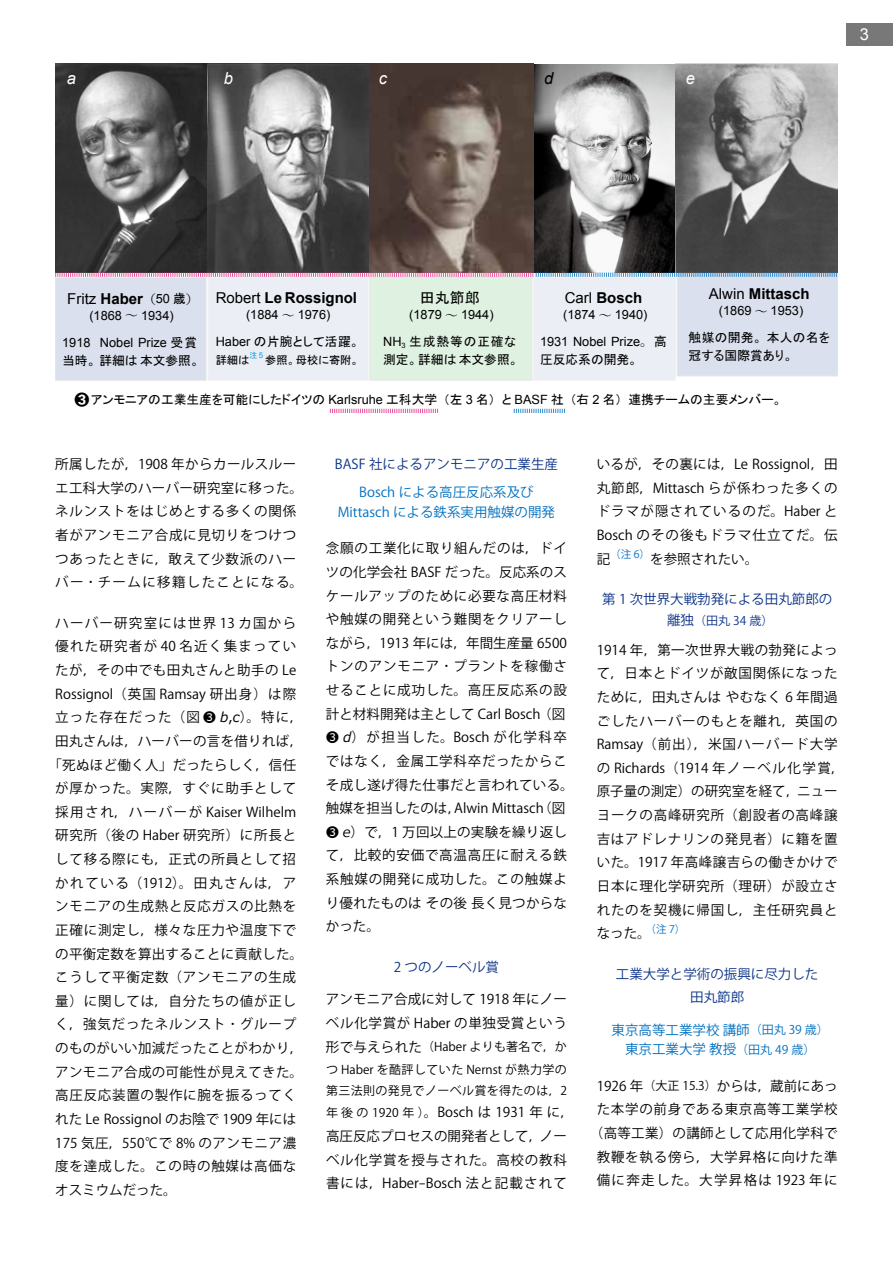
<style>
.page{position:relative;width:893px;height:1263px;background:#fff}
.page>*{position:absolute;margin:0;border:0;box-sizing:border-box;transform-origin:0 0}
.t1{font:italic 16.5px "Arial";color:#fff}
.t2{font:16.5px "Arial";color:#fff}
.t3{font:italic 16.5px "Arial";color:#000}
.t4{font:700 15px "Arial";color:#000}
.t5{font:15px "Arial";color:#000}
.t6{font:15px "MS Gothic";color:#000}
.t7{font:13.5px/23.7px "Koz Go Pro";letter-spacing:.055em;color:#000}
.t8{font:13.5px/23.7px "Koz Go Pro";color:#000}
.t9{font:13.5px "Koz Go Pro";letter-spacing:.02em;color:#000}
.t10{font:13.5px/19.5px "Koz Go Pro";color:#0070c0;text-align:center}
.t11{font:13.5px/23.7px "Koz Go Pro";color:#0c3388;text-align:center}
.t12{font:13.5px "Koz Go Pro";letter-spacing:.09em;color:#000}
.t13{font:13.5px/23.7px "Koz Go Pro";letter-spacing:.01em;color:#000}
.t14{font:13.5px "Koz Go Pro";letter-spacing:.115em;color:#000}
.t15{font:13.5px "Koz Go Pro";letter-spacing:.025em;color:#000}
.t16{font:12.75px/26.5px "Arial";color:#000;text-align:center}
.t17{font:12.75px "MS P Gothic";color:#000}
.t18{font:12.75px/18px "MS P Gothic";letter-spacing:.025em;color:#000}
.t19{font:12.75px/18px "MS P Gothic";letter-spacing:.07em;color:#000}
.t20{font:12px/22.8px "Koz Go Pro";letter-spacing:.03em;color:#000}
.t21{font:12px "Koz Go Pro";color:#0c3388}
.t22{font:11.25px "MS P Gothic";color:#000}
.t23{font:7.8px "MS P Gothic";color:#00a0e9}
.s1{font-weight:400}
.s2{font-family:"Koz Min Pro"}
.s3{font-size:15px}
.s4{font-family:"Arial"}
.s5{font-family:"MS P Gothic"}
.s6{font-weight:700}
.s7{font-family:"Koz Min Pro";font-size:12.75px}
.s8{font-size:12.75px}
.s9{font-family:"MS P Gothic";font-size:12.75px}
.s10{font-family:"Meiryo UI"}
.s11{font-family:"Meiryo UI";font-style:italic}
.s12{font-size:13.5px}
.s13{font-size:12px}
</style>
<div class="page">
<div style="left:846px;top:23px;width:47px;height:23px;background:#787878"></div>
<img style="left:55px;top:64px;width:783px;height:209px">
<div style="left:55px;top:278px;width:151px;height:102px;background:#dae0ed"></div>
<div style="left:208px;top:277px;width:161px;height:103px;background:#ebeff5"></div>
<div style="left:370px;top:277px;width:162px;height:103px;background:#dff1e1"></div>
<div style="left:533px;top:277px;width:143px;height:103px;background:#ebeff5"></div>
<div style="left:677px;top:273px;width:161px;height:103px;background:#dae0ed"></div>
<svg style="left:55px;top:272px;width:782px;height:6px"></svg>
<svg style="left:330px;top:409px;width:108px;height:4px"></svg>
<svg style="left:514px;top:409px;width:51px;height:4px"></svg>
<p class="t1" style="left:67px;top:67px;width:11px">a</p>
<p class="t1" style="left:224px;top:67px;width:11px">b</p>
<p class="t1" style="left:379px;top:67px;width:10px">c</p>
<p class="t3" style="left:544px;top:67px;width:11px">d</p>
<p class="t1" style="left:686px;top:67px;width:11px">e</p>
<p class="t2" style="left:860px;top:23px;width:11px">3</p>
<p class="t4" style="left:709px;top:284px;width:102px"><span class="s1">Alwin</span> Mittasch</p>
<p class="t16" style="left:719px;top:298px;width:86px">(1869 <span class="s2">～</span> 1953)</p>
<p class="t18" style="left:689px;top:328px;width:143px">触媒の開発。本人の名を冠する国際賞あり。</p>
<p class="t17" style="left:74px;top:393px;width:709px"><span class="s3">➌</span>アンモニアの工業生産を可能にしたドイツの <span class="s4">Karlsruhe</span> 工科大学（左 <span class="s4">3</span> 名）と <span class="s4">BASF</span> 社（右 <span class="s4">2</span> 名）連携チームの主要メンバー。</p>
<p class="t6" style="left:420px;top:291px;width:61px">田丸<span class="s5">節郎</span></p>
<p class="t16" style="left:409px;top:302px;width:86px">(1879 <span class="s2">～</span> 1944)</p>
<p class="t19" style="left:383px;top:332px;width:136px"><span class="s4">NH</span><sub>3</sub> 生成熱等の正確な測定。詳細は本文参照。</p>
<p class="t4" style="left:565px;top:288px;width:79px"><span class="s1">Carl</span> Bosch</p>
<p class="t16" style="left:540px;top:302px;width:128px">(1874 <span class="s2">～</span> 1940)<br>1931 Nobel Prize<span class="s2">。</span><span class="s5">高</span></p>
<p class="t17" style="left:540px;top:353px;width:99px">圧反応系の開発。</p>
<p class="t5" style="left:67px;top:289px;width:133px">Fritz <span class="s6">Haber</span><span class="s7">（</span><span class="s8">50</span> <span class="s9">歳</span><span class="s7">）</span></p>
<p class="t16" style="left:62px;top:303px;width:137px">(1868 <span class="s2">～</span> 1934)<br>1918 Nobel Prize <span class="s5">受賞</span></p>
<p class="t17" style="left:62px;top:354px;width:139px">当時。詳細は本文参照。</p>
<p class="t4" style="left:216px;top:288px;width:143px"><span class="s1">Robert</span> Le Rossignol</p>
<p class="t16" style="left:246px;top:302px;width:86px">(1884 <span class="s2">～</span> 1976)</p>
<p class="t18" style="left:216px;top:332px;width:145px"><span class="s4">Haber</span> の片腕として活躍。</p>
<p class="t22" style="left:216px;top:354px;width:35px">詳細は</p>
<p class="t23" style="left:249px;top:351px;width:15px">注<span class="s4">5</span></p>
<p class="t22" style="left:265px;top:354px;width:95px">参照。母校に寄附。</p>
<p class="t7" style="left:55px;top:453px;width:249px">所属したが，1908 年からカールスルーエ工科大学のハーバー研究室に移った。ネルンストをはじめとする多くの関係者がアンモニア合成に見切りをつけつつあったときに，敢えて少数派のハーバー･チームに移籍したことになる。</p>
<p class="t12" style="left:55px;top:614px;width:242px">ハーバー研究室には世界 13 カ国から</p>
<p class="t12" style="left:55px;top:638px;width:242px">優れた研究者が 40 名近く集まってい</p>
<p class="t7" style="left:55px;top:659px;width:242px">たが，その中でも田丸さんと助手の Le</p>
<p class="t8" style="left:55px;top:682px;width:242px">Rossignol（英国 Ramsay 研出身）は際</p>
<p class="t12" style="left:55px;top:709px;width:249px">立った存在だった（図 <span class="s10">➌</span> <span class="s11">b</span><span class="s10">,</span><span class="s11">c</span>）。特に，</p>
<p class="t15" style="left:55px;top:732px;width:249px">田丸さんは，ハーバーの言を借りれば，</p>
<p class="t9" style="left:49px;top:756px;width:249px">「死ぬほど働く人」だったらしく，信任</p>
<p class="t7" style="left:55px;top:777px;width:242px">が厚かった。実際，すぐに助手として</p>
<p class="t8" style="left:55px;top:800px;width:242px">採用され，ハーバーが Kaiser Wilhelm</p>
<p class="t7" style="left:55px;top:824px;width:242px">研究所（後の Haber 研究所）に所長と</p>
<p class="t7" style="left:55px;top:848px;width:242px">して移る際にも，正式の所員として招</p>
<p class="t14" style="left:55px;top:874px;width:242px">かれている（1912）。田丸さんは，ア</p>
<p class="t7" style="left:55px;top:895px;width:242px">ンモニアの生成熱と反応ガスの比熱を</p>
<p class="t7" style="left:55px;top:918px;width:242px">正確に測定し，様々な圧力や温度下で</p>
<p class="t9" style="left:55px;top:945px;width:249px">の平衡定数を算出することに貢献した。</p>
<p class="t7" style="left:55px;top:966px;width:242px">こうして平衡定数（アンモニアの生成</p>
<p class="t7" style="left:55px;top:989px;width:242px">量）に関しては，自分たちの値が正し</p>
<p class="t7" style="left:55px;top:1013px;width:242px">く，強気だったネルンスト･グループ</p>
<p class="t9" style="left:55px;top:1039px;width:249px">のものがいい加減だったことがわかり，</p>
<p class="t9" style="left:55px;top:1063px;width:249px">アンモニア合成の可能性が見えてきた。</p>
<p class="t7" style="left:55px;top:1084px;width:242px">高圧反応装置の製作に腕を振るってく</p>
<p class="t8" style="left:55px;top:1107px;width:242px">れた Le Rossignol のお陰で 1909 年には</p>
<p class="t7" style="left:55px;top:1131px;width:242px">175 気圧，550℃で 8% のアンモニア濃</p>
<p class="t7" style="left:55px;top:1155px;width:242px">度を達成した。この時の触媒は高価な</p>
<p class="t8" style="left:55px;top:1178px;width:123px">オスミウムだった。</p>
<p class="t11" style="left:335px;top:453px;width:225px">BASF 社によるアンモニアの工業生産</p>
<p class="t10" style="left:338px;top:483px;width:219px">Bosch による高圧反応系及び<br>Mittasch による鉄系実用触媒の開発</p>
<p class="t7" style="left:326px;top:537px;width:249px">念願の工業化に取り組んだのは，ドイツの化学会社 BASF だった。反応系のスケールアップのために必要な高圧材料や触媒の開発という難関をクリアーしながら，1913 年には，年間生産量 6500トンのアンモニア･プラントを稼働させることに成功した。高圧反応系の設計と材料開発は主として Carl Bosch（図<br><span class="s10">➌</span> <span class="s11">d</span>）が担当した。Bosch が化学科卒ではなく，金属工学科卒だったからこそ成し遂げ得た仕事だと言われている。触媒を担当したのは，Alwin Mittasch（図<br><span class="s10">➌</span> <span class="s11">e</span>）で，1 万回以上の実験を繰り返して，比較的安価で高温高圧に耐える鉄系触媒の開発に成功した。この触媒より優れたものは その後 長く見つからなかった。</p>
<p class="t11" style="left:394px;top:955px;width:107px">2 つのノーベル賞</p>
<p class="t13" style="left:326px;top:988px;width:242px">アンモニア合成に対して 1918 年にノーベル化学賞が Haber の単独受賞という</p>
<p class="t20" style="left:326px;top:1036px;width:242px"><span class="s12">形で与えられた</span>（Haber よりも著名で，かつ Haber を酷評していた Nernst が熱力学の</p>
<p class="t20" style="left:326px;top:1079px;width:242px">第三法則の発見でノーベル賞を得たのは，2</p>
<p class="t8" style="left:326px;top:1101px;width:249px"><span class="s13">年後の 1920 年）</span>。Bosch は 1931 年に，高圧反応プロセスの開発者として，ノーベル化学賞を授与された。高校の教科書には，Haber-Bosch 法と記載されて</p>
<p class="t7" style="left:597px;top:453px;width:243px;text-align:justify">いるが，その裏には，Le Rossignol，田丸節郎，Mittasch らが係わった多くのドラマが隠されているのだ。Haber とBosch のその後もドラマ仕立てだ。伝記<sup>（注</sup> <sup>6）</sup>を参照されたい。</p>
<p class="t11" style="left:602px;top:588px;width:232px">第 1 次世界大戦勃発による田丸節郎の</p>
<p class="t21" style="left:667px;top:612px;width:108px"><span class="s12">離独</span>（田丸 34 歳）</p>
<p class="t7" style="left:597px;top:638px;width:249px">1914 年，第一次世界大戦の勃発によって，日本とドイツが敵国関係になったために，田丸さんは やむなく 6 年間過ごしたハーバーのもとを離れ，英国の<br>Ramsay（前出），米国ハーバード大学の Richards（1914 年ノーベル化学賞，原子量の測定）の研究室を経て，ニューヨークの高峰研究所（創設者の高峰譲吉はアドレナリンの発見者）に籍を置いた。1917 年高峰譲吉らの働きかけで日本に理化学研究所（理研）が設立されたのを契機に帰国し，主任研究員となった。<sup>（注</sup> <sup>7）</sup></p>
<p class="t11" style="left:616px;top:962px;width:204px">工業大学と学術の振興に尽力した田丸節郎</p>
<p class="t10" style="left:611px;top:1020px;width:219px">東京高等工業学校 講師<span class="s13">（田丸 39 歳）</span>東京工業大学 教授<span class="s13">（田丸 49 歳）</span></p>
<p class="t7" style="left:590px;top:1074px;width:249px;text-align:center">1926 年<span class="s13">（大正 15.3）</span>からは，蔵前にあった本学の前身である東京高等工業学校（高等工業）の講師として応用化学科で教鞭を執る傍ら，大学昇格に向けた準備に奔走した。大学昇格は 1923 年に</p>
</div>
